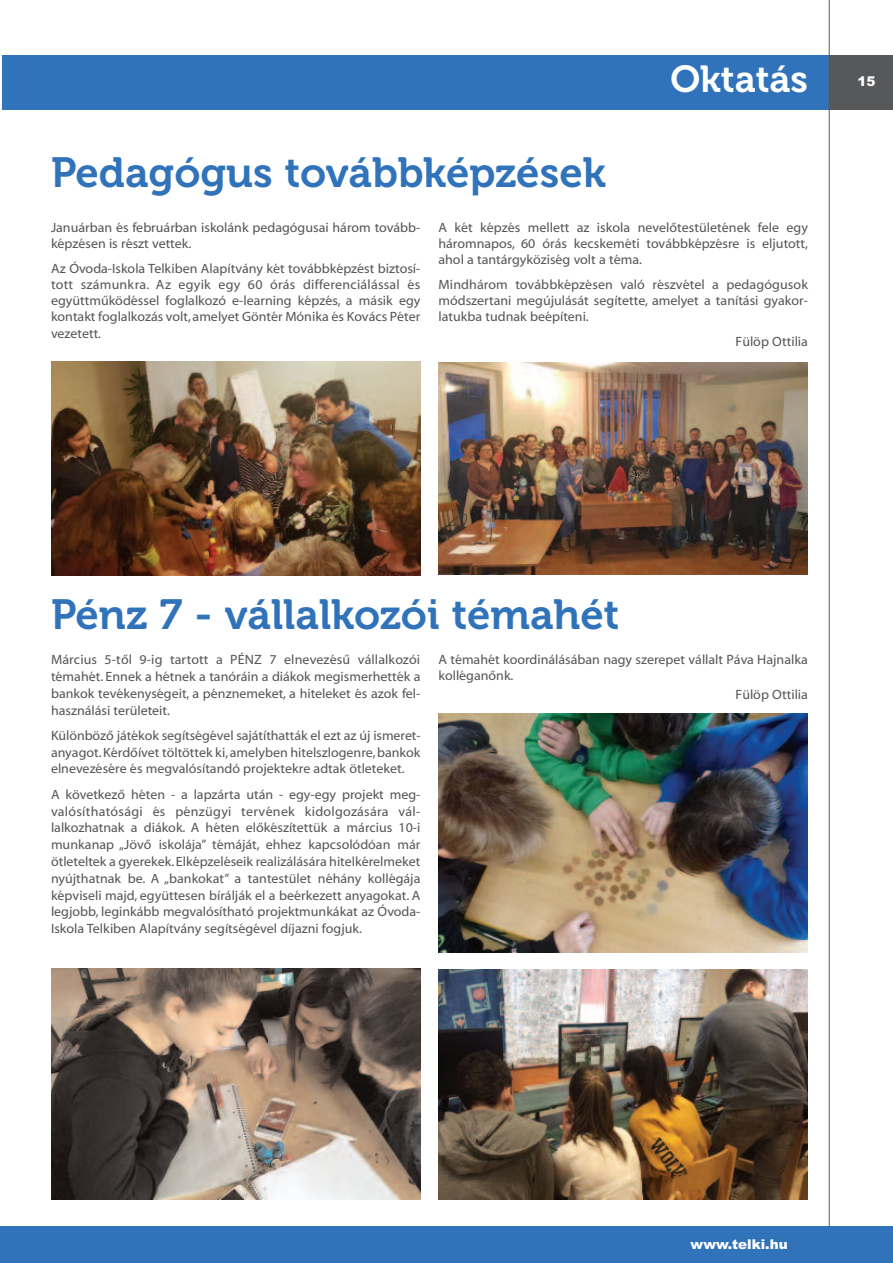
<style>
.page{position:relative;width:893px;height:1263px;background:#fff}
.page>*{position:absolute;margin:0;border:0;box-sizing:border-box;transform-origin:0 0}
.t1{font:42px "Museo 700";color:#3073ba}
.t2{font:37.5px "Museo 700";color:#fff}
.t3{font:13.5px/16.8px "Myriad Web CE";color:#57585a;text-align:justify}
.t4{font:900 13.5px "Arial";color:#fff}
</style>
<div class="page">
<div style="left:3px;top:55px;width:826px;height:54px;background:#3073ba"></div>
<div style="left:829px;top:55px;width:64px;height:55px;background:#57585a"></div>
<hr style="left:829px;top:0;width:1px;height:1263px;background:#57585a">
<div style="left:0;top:1226px;width:893px;height:37px;background:#3073ba"></div>
<img style="left:51px;top:362px;width:370px;height:214px">
<img style="left:438px;top:362px;width:370px;height:213px">
<img style="left:51px;top:968px;width:370px;height:231px">
<img style="left:438px;top:714px;width:370px;height:238px">
<img style="left:438px;top:969px;width:370px;height:230px">
<h1 class="t1" style="left:51px;top:157px;width:556px">Pedagógus továbbképzések</h1>
<h2 class="t2" style="left:670px;top:65px;width:139px">Oktatás</h2>
<p class="t4" style="left:857px;top:73px;width:20px">15</p>
<p class="t3" style="left:51px;top:219px;width:371px;line-height:16.2px">Januárban és februárban iskolánk pedagógusai három tovább&shy;képzésen is részt vettek.</p>
<p class="t3" style="left:51px;top:260px;width:371px;line-height:16.2px">Az Óvoda-Iskola Telkiben Alapítvány két továbbképzést biztosí&shy;tott számunkra. Az egyik egy 60 órás differenciálással és együttműködéssel foglalkozó e-learning képzés, a másik egy kontakt foglalkozás volt, amelyet Göntér Mónika és Kovács Péter vezetett.</p>
<p class="t3" style="left:438px;top:219px;width:371px;line-height:16.2px">A két képzés mellett az iskola nevelőtestületének fele egy háromnapos, 60 órás kecskeméti továbbképzésre is eljutott, ahol a tantárgyköziség volt a téma.</p>
<p class="t3" style="left:438px;top:276px;width:371px;line-height:16.2px">Mindhárom továbbképzésen való részvétel a pedagógusok módszertani megújulását segítette, amelyet a tanítási gyakor&shy;latukba tudnak beépíteni.</p>
<p class="t3" style="left:735px;top:333px;width:74px">Fülöp Ottilia</p>
<h1 class="t1" style="left:51px;top:599px;width:570px">Pénz 7 - vállalkozói témahét</h1>
<p class="t3" style="left:51px;top:651px;width:371px">Március 5-től 9-ig tartott a PÉNZ 7 elnevezésű vállalkozói témahét. Ennek a hétnek a tanóráin a diákok megismerhették a bankok tevékenységeit, a pénznemeket, a hiteleket és azok fel&shy;használási területeit.</p>
<p class="t3" style="left:51px;top:727px;width:371px">Különböző játékok segítségével sajátíthatták el ezt az új ismeret&shy;anyagot. Kérdőívet töltöttek ki, amelyben hitelszlogenre, bankok elnevezésére és megvalósítandó projektekre adtak ötleteket.</p>
<p class="t3" style="left:51px;top:786px;width:371px">A következő héten - a lapzárta után - egy-egy projekt meg&shy;valósíthatósági és pénzügyi tervének kidolgozására vál&shy;lalkozhatnak a diákok. A héten előkészítettük a március 10-i munkanap „Jövő iskolája” témáját, ehhez kapcsolódóan már ötleteltek a gyerekek. Elképzeléseik realizálására hitelkérelmeket nyújthatnak be. A „bankokat” a tantestület néhány kollégája képviseli majd, együttesen bírálják el a beérkezett anyagokat. A legjobb, leginkább megvalósítható projektmunkákat az Óvoda-Iskola Telkiben Alapítvány segítségével díjazni fogjuk.</p>
<p class="t3" style="left:438px;top:651px;width:371px;line-height:16.2px">A témahét koordinálásában nagy szerepet vállalt Páva Hajnalka kolléganőnk.</p>
<p class="t3" style="left:735px;top:686px;width:74px">Fülöp Ottilia</p>
<p class="t4" style="left:691px;top:1236px;width:99px">www.telki.hu</p>
</div>
